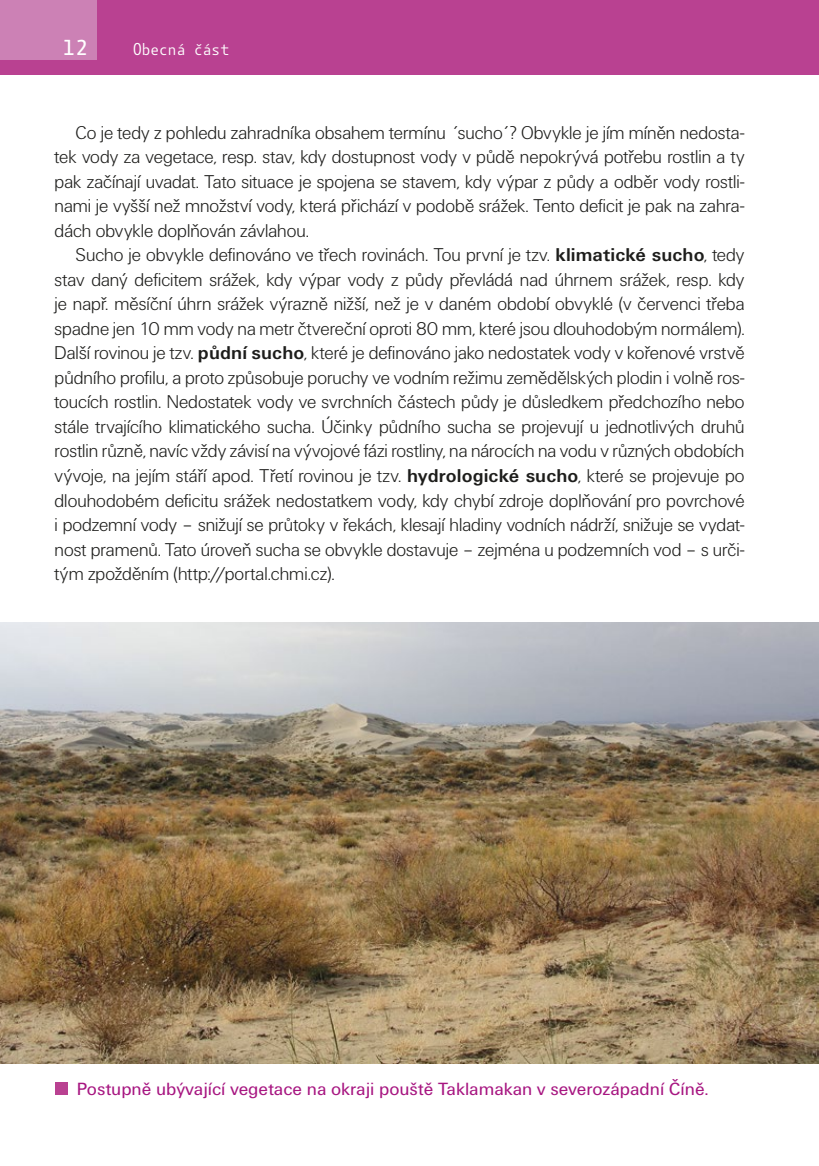
<style>
.page{position:relative;width:819px;height:1166px;background:#fff}
.page>*{position:absolute;margin:0;border:0;box-sizing:border-box;transform-origin:0 0}
.t1{font:500 21px "Botanika Mono";color:#fff}
.TEXT_ZAKLAD{font:19.25px/24.5px "U001 DOT Ligh";color:#1d1d1b;text-align:justify}
.POPISEK{font:18.38px "U001 TOT";color:#a71681}
.t2{font:16.62px "Botanika Mono";letter-spacing:-.075em;color:#fff}
.s1{font-family:"U001 TOT";font-weight:700}
</style>
<div class="page">
<div style="left:0;top:0;width:819px;height:74px;background:#b94191"></div>
<div style="left:0;top:0;width:97px;height:60px;background:#cc81b5"></div>
<hr style="left:818px;top:74px;width:1px;height:179px;background:#efddee">
<img style="left:0;top:623px;width:819px;height:440px">
<div style="left:55px;top:1081px;width:12px;height:13px;background:#b94191"></div>
<p class="t1" style="left:63px;top:33px;width:27px">12</p>
<p class="t2" style="left:132px;top:39px;width:99px">Obecná část</p>
<p class="TEXT_ZAKLAD" style="left:55px;top:121px;width:691px;text-indent:21px">Co je tedy z pohledu zahradníka obsahem termínu ´sucho´? Obvykle je jím míněn nedosta&shy;tek vody za vegetace, resp. stav, kdy dostupnost vody v půdě nepokrývá potřebu rostlin a ty pak začínají uvadat. Tato situace je spojena se stavem, kdy výpar z půdy a odběr vody rostli&shy;nami je vyšší než množství vody, která přichází v podobě srážek. Tento deficit je pak na zahra&shy;dách obvykle doplňován závlahou.</p>
<p class="TEXT_ZAKLAD" style="left:55px;top:243px;width:691px;text-indent:21px">Sucho je obvykle definováno ve třech rovinách. Tou první je tzv. <span class="s1">klimatické sucho</span>, tedy stav daný deficitem srážek, kdy výpar vody z půdy převládá nad úhrnem srážek, resp. kdy je např. měsíční úhrn srážek výrazně nižší, než je v daném období obvyklé (v červenci třeba spadne jen 10 mm vody na metr čtvereční oproti 80 mm, které jsou dlouhodobým normálem).<br>Další rovinou je tzv. <span class="s1">půdní sucho</span>, které je definováno jako nedostatek vody v kořenové vrstvě půdního profilu, a proto způsobuje poruchy ve vodním režimu zemědělských plodin i volně ros&shy;toucích rostlin. Nedostatek vody ve svrchních částech půdy je důsledkem předchozího nebo stále trvajícího klimatického sucha. Účinky půdního sucha se projevují u jednotlivých druhů rostlin různě, navíc vždy závisí na vývojové fázi rostliny, na nárocích na vodu v různých obdobích vývoje, na jejím stáří apod. Třetí rovinou je tzv. <span class="s1">hydrologické sucho</span>, které se projevuje po dlouhodobém deficitu srážek nedostatkem vody, kdy chybí zdroje doplňování pro povrchové i podzemní vody – snižují se průtoky v řekách, klesají hladiny vodních nádrží, snižuje se vydat&shy;nost pramenů. Tato úroveň sucha se obvykle dostavuje – zejména u podzemních vod – s urči&shy;tým zpožděním (http://portal.chmi.cz).</p>
<p class="POPISEK" style="left:77px;top:1078px;width:633px">Postupně ubývající vegetace na okraji pouště Taklamakan v severozápadní Číně.</p>
</div>
